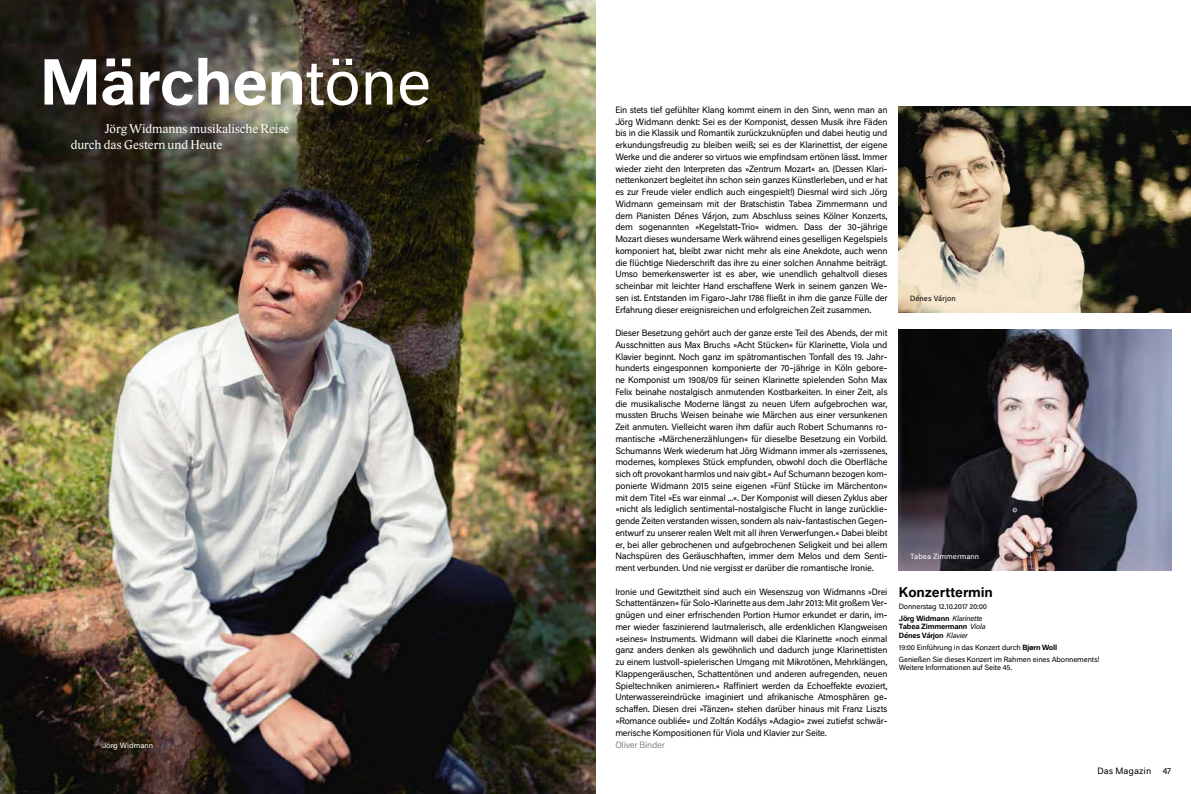
<style>
.page{position:relative;width:1191px;height:794px;background:#fff}
.page>*{position:absolute;margin:0;border:0;box-sizing:border-box;transform-origin:0 0}
.t1{font:500 60px "Neutral BP";letter-spacing:-.015em;color:#fff}
.t2{font:13px/16px "Lido STF";color:#fff}
.t3{font:500 13px "Neutral BP";letter-spacing:-.005em;color:#000}
.t4{font:8.5px/11.7px "Neutral BP";letter-spacing:-.025em;color:#000;text-align:justify}
.t5{font:8.5px "Neutral BP";letter-spacing:-.025em;color:#878787}
.t6{font:8.5px "Neutral BP";letter-spacing:.005em;color:#000}
.t7{font:7px/12px "Neutral BP";letter-spacing:-.025em;color:#000}
.t8{font:500 7px/8.4px "Neutral BP";letter-spacing:-.025em;color:#000}
.t9{font:7px "Neutral BP";letter-spacing:.005em;color:#fff}
.t10{font:7px "Neutral BP";letter-spacing:.005em;color:#000}
.s1{font-weight:400}
.s2{font-weight:500}
.s3{font-style:italic}
.s4{font-weight:400;font-style:italic}
</style>
<div class="page">
<img style="left:0;top:0;width:595px;height:794px">
<img style="left:899px;top:106px;width:292px;height:206px">
<img style="left:899px;top:330px;width:272px;height:240px">
<h1 class="t1" style="left:40px;top:34px;width:393px">Märchen<span class="s1">töne</span></h1>
<h2 class="t2" style="left:71px;top:121px;width:220px;text-indent:34px">Jörg Widmanns musikalische Reise durch das Gestern und Heute</h2>
<p class="t4" style="left:615px;top:103px;width:274px">Ein stets tief gefühlter Klang kommt einem in den Sinn, wenn man an Jörg Widmann denkt: Sei es der Komponist, dessen Musik ihre Fäden bis in die Klassik und Romantik zurückzuknüpfen und dabei heutig und erkundungsfreudig zu bleiben weiß; sei es der Klarinettist, der eigene Werke und die anderer so virtuos wie empfindsam ertönen lässt. Immer wieder zieht den Interpreten das »Zentrum Mozart« an. (Dessen Klari&shy;nettenkonzert begleitet ihn schon sein ganzes Künstlerleben, und er hat es zur Freude vieler endlich auch eingespielt!) Diesmal wird sich Jörg Widmann gemeinsam mit der Bratschistin Tabea Zimmermann und dem Pianisten Dénes Várjon, zum Abschluss seines Kölner Konzerts, dem sogenannten »Kegelstatt-Trio« widmen. Dass der 30-jährige Mozart dieses wundersame Werk während eines geselligen Kegelspiels komponiert hat, bleibt zwar nicht mehr als eine Anekdote, auch wenn die flüchtige Niederschrift das ihre zu einer solchen Annahme beiträgt.<br>Umso bemerkenswerter ist es aber, wie unendlich gehaltvoll dieses scheinbar mit leichter Hand erschaffene Werk in seinem ganzen We&shy;sen ist. Entstanden im Figaro-Jahr 1786 fließt in ihm die ganze Fülle der Erfahrung dieser ereignisreichen und erfolgreichen Zeit zusammen.</p>
<p class="t4" style="left:615px;top:326px;width:274px">Dieser Besetzung gehört auch der ganze erste Teil des Abends, der mit Ausschnitten aus Max Bruchs »Acht Stücken« für Klarinette, Viola und Klavier beginnt. Noch ganz im spätromantischen Tonfall des 19. Jahr&shy;hunderts eingesponnen komponierte der 70-jährige in Köln gebore&shy;ne Komponist um 1908/09 für seinen Klarinette spielenden Sohn Max Felix beinahe nostalgisch anmutenden Kostbarkeiten. In einer Zeit, als die musikalische Moderne längst zu neuen Ufern aufgebrochen war, mussten Bruchs Weisen beinahe wie Märchen aus einer versunkenen Zeit anmuten. Vielleicht waren ihm dafür auch Robert Schumanns ro&shy;mantische »Märchenerzählungen« für dieselbe Besetzung ein Vorbild.<br>Schumanns Werk wiederum hat Jörg Widmann immer als »zerrissenes, modernes, komplexes Stück empfunden, obwohl doch die Oberfläche sich oft provokant harmlos und naiv gibt.« Auf Schumann bezogen kom&shy;ponierte Widmann 2015 seine eigenen »Fünf Stücke im Märchenton« mit dem Titel »Es war einmal ...«. Der Komponist will diesen Zyklus aber »nicht als lediglich sentimental-nostalgische Flucht in lange zurücklie&shy;gende Zeiten verstanden wissen, sondern als naiv-fantastischen Gegen&shy;entwurf zu unserer realen Welt mit all ihren Verwerfungen.« Dabei bleibt er, bei aller gebrochenen und aufgebrochenen Seligkeit und bei allem Nachspüren des Geräuschhaften, immer dem Melos und dem Senti&shy;ment verbunden. Und nie vergisst er darüber die romantische Ironie.</p>
<p class="t4" style="left:615px;top:585px;width:274px">Ironie und Gewitztheit sind auch ein Wesenszug von Widmanns »Drei Schattentänzen« für Solo-Klarinette aus dem Jahr 2013: Mit großem Ver&shy;gnügen und einer erfrischenden Portion Humor erkundet er darin, im&shy;mer wieder faszinierend lautmalerisch, alle erdenklichen Klangweisen »seines« Instruments. Widmann will dabei die Klarinette »noch einmal ganz anders denken als gewöhnlich und dadurch junge Klarinettisten zu einem lustvoll-spielerischen Umgang mit Mikrotönen, Mehrklängen, Klappengeräuschen, Schattentönen und anderen aufregenden, neuen Spieltechniken animieren.« Raffiniert werden da Echoeffekte evoziert, Unterwassereindrücke imaginiert und afrikanische Atmosphären ge&shy;schaffen. Diesen drei »Tänzen« stehen darüber hinaus mit Franz Liszts »Romance oubliée« und Zoltán Kodálys »Adagio« zwei zutiefst schwär&shy;merische Kompositionen für Viola und Klavier zur Seite.</p>
<p class="t9" style="left:102px;top:739px;width:53px">Jörg Widmann</p>
<p class="t5" style="left:615px;top:738px;width:51px">Oliver Binder</p>
<p class="t10" style="left:910px;top:293px;width:47px">Dénes Várjon</p>
<p class="t9" style="left:910px;top:551px;width:70px">Tabea Zimmermann</p>
<h2 class="t3" style="left:899px;top:581px;width:96px">Konzerttermin</h2>
<p class="t7" style="left:899px;top:599px;width:90px">Donnerstag 12.10.2017 20:00<br><span class="s2">Jörg Widmann</span> <span class="s3">Klarinette</span></p>
<p class="t8" style="left:899px;top:622px;width:88px">Tabea Zimmermann <span class="s4">Viola<br></span>Dénes Várjon <span class="s4">Klavier</span></p>
<p class="t7" style="left:899px;top:640px;width:202px">19:00 Einführung in das Konzert durch <span class="s2">Bjørn Woll<br></span>Genießen Sie dieses Konzert im Rahmen eines Abonnements!</p>
<p class="t7" style="left:899px;top:661px;width:115px">Weitere Informationen auf Seite 45.</p>
<p class="t6" style="left:1097px;top:764px;width:55px">Das Magazin</p>
<p class="t4" style="left:1162px;top:764px;width:10px">47</p>
</div>
